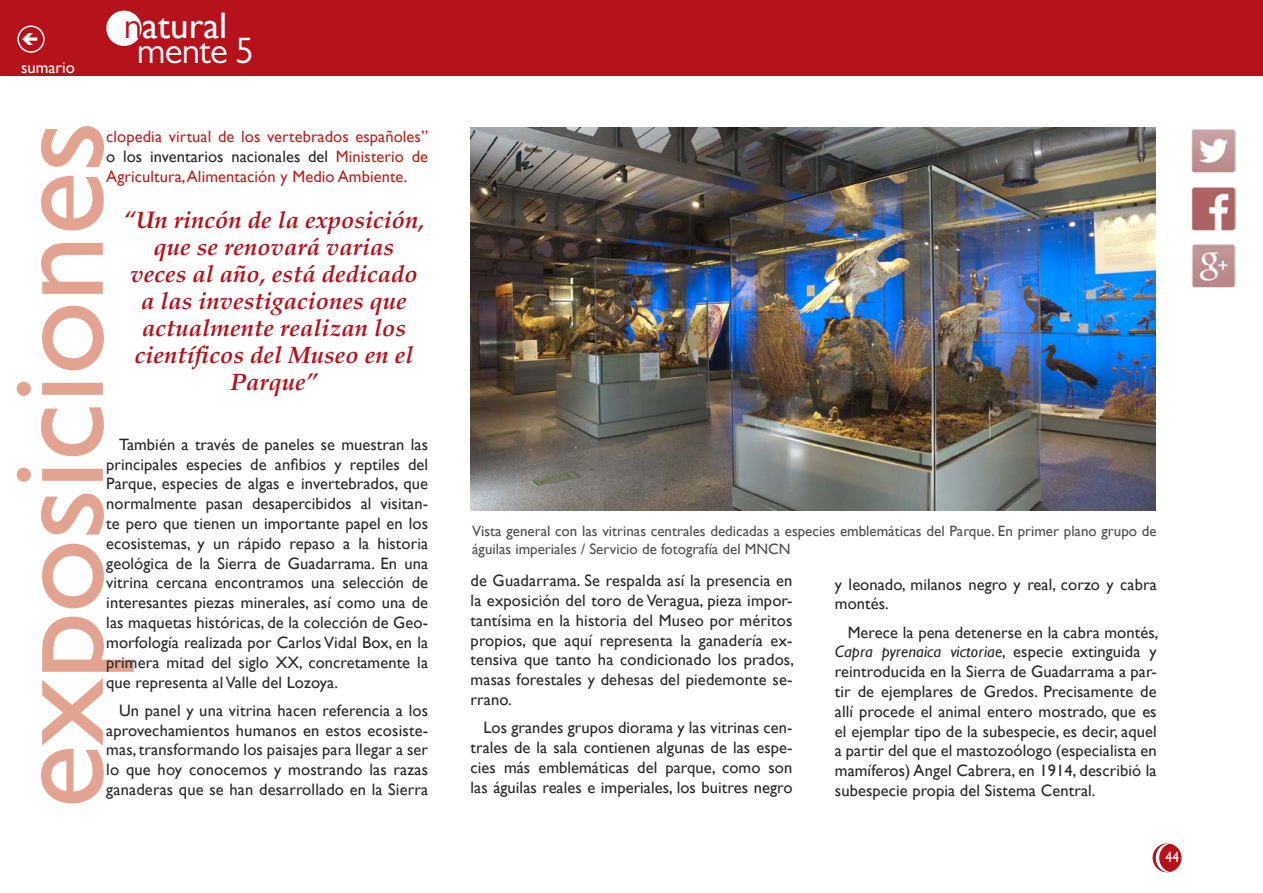
<style>
.page{position:relative;width:1263px;height:893px;background:#fff}
.page>*{position:absolute;margin:0;border:0;box-sizing:border-box;transform-origin:0 0}
.t1{font:135px "Gill Sans";letter-spacing:-.01em;color:#e2a490}
.t2{font:37.05px "Gill Sans";color:#fff}
.t3{font:37.05px "Gill Sans MT Pro";letter-spacing:-.02em;color:#fff}
.t4{font:italic 700 24px/27px "Palatino";color:#b5121b;text-align:center}
.t5{font:16.5px/19.8px "Gill Sans";letter-spacing:.005em;color:#292829;text-align:justify}
.t6{font:16.5px/19.8px "Gill Sans";letter-spacing:.005em;color:#b82320;text-align:justify}
.t7{font:16.5px "Gill Sans";color:#fff}
.t8{font:15px/18px "Gill Sans";color:#4d4d4f}
.t9{font:15px "Gill Sans";color:#fff;scale:.9 1}
.s1{font-family:"Gill Sans MT Pro";color:#b5121b}
.s2{color:#292829}
.s3{font-style:italic}
</style>
<div class="page">
<div style="left:1153px;top:844px;width:28px;height:28px;background:#b5121b;border-radius:50%"></div>
<div style="left:1152px;top:843px;width:29px;height:29px;border:2px solid #b5121b;border-radius:50%"></div>
<div style="left:0;top:0;width:1263px;height:76px;background:#b5121b"></div>
<div style="left:107px;top:11px;width:34px;height:34px;background:#fff;border-radius:50%"></div>
<div style="left:106px;top:11px;width:36px;height:35px;border:2px solid #fff;border-radius:50%"></div>
<svg style="left:1156px;top:843px;width:15px;height:29px"></svg>
<div style="left:17px;top:26px;width:28px;height:27px;border:2px solid #fff;border-radius:50%"></div>
<img style="left:1191px;top:187px;width:44px;height:43px">
<img style="left:1191px;top:129px;width:44px;height:44px">
<img style="left:1191px;top:244px;width:44px;height:44px">
<img style="left:471px;top:128px;width:684px;height:382px">
<p class="t7" style="left:21px;top:58px;width:55px">sumario</p>
<h2 class="t2" style="left:124px;top:4px;width:105px"><span class="s1">n</span>atural</h2>
<h2 class="t3" style="left:137px;top:28px;width:119px">mente 5</h2>
<h1 class="t1" style="left:-21px;top:809px;width:690px;rotate:-90deg">exposiciones</h1>
<p class="t6" style="left:106px;top:127px;width:323px">clopedia virtual de los vertebrados españoles” <span class="s2">o los inventarios nacionales del</span> Ministerio de Agricultura, Alimentación y Medio Ambiente.</p>
<h3 class="t4" style="left:124px;top:206px;width:302px">“Un rincón de la exposición, que se renovará varias veces al año, está dedicado a las investigaciones que actualmente realizan los científicos del Museo en el<br>Parque”</h3>
<p class="t5" style="left:106px;top:435px;width:323px;text-indent:13px">También a través de paneles se muestran las principales especies de anfibios y reptiles del Parque, especies de algas e invertebrados, que normalmente pasan desapercibidos al visitan&shy;te pero que tienen un importante papel en los ecosistemas, y un rápido repaso a la historia geológica de la Sierra de Guadarrama. En una vitrina cercana encontramos una selección de interesantes piezas minerales, así como una de las maquetas históricas, de la colección de Geo&shy;morfología realizada por Carlos Vidal Box, en la primera mitad del siglo XX, concretamente la que representa al Valle del Lozoya.</p>
<p class="t5" style="left:106px;top:701px;width:323px;text-indent:13px">Un panel y una vitrina hacen referencia a los aprovechamientos humanos en estos ecosiste&shy;mas, transformando los paisajes para llegar a ser lo que hoy conocemos y mostrando las razas ganaderas que se han desarrollado en la Sierra</p>
<p class="t8" style="left:472px;top:522px;width:686px">Vista general con las vitrinas centrales dedicadas a especies emblemáticas del Parque. En primer plano grupo de águilas imperiales / Servicio de fotografía del MNCN</p>
<p class="t5" style="left:471px;top:571px;width:325px">de Guadarrama. Se respalda así la presencia en la exposición del toro de Veragua, pieza impor&shy;tantísima en la historia del Museo por méritos propios, que aquí representa la ganadería ex&shy;tensiva que tanto ha condicionado los prados, masas forestales y dehesas del piedemonte se&shy;rrano.</p>
<p class="t5" style="left:471px;top:718px;width:323px;text-indent:13px">Los grandes grupos diorama y las vitrinas cen&shy;trales de la sala contienen algunas de las espe&shy;cies más emblemáticas del parque, como son las águilas reales e imperiales, los buitres negro</p>
<p class="t5" style="left:835px;top:574px;width:323px">y leonado, milanos negro y real, corzo y cabra montés.</p>
<p class="t5" style="left:835px;top:622px;width:325px;text-indent:13px">Merece la pena detenerse en la cabra montés, <span class="s3">Capra pyrenaica victoriae</span>, especie extinguida y reintroducida en la Sierra de Guadarrama a par&shy;tir de ejemplares de Gredos. Precisamente de allí procede el animal entero mostrado, que es el ejemplar tipo de la subespecie, es decir, aquel a partir del que el mastozoólogo (especialista en mamíferos) Angel Cabrera, en 1914, describió la subespecie propia del Sistema Central.</p>
<p class="t9" style="left:1165px;top:849px;width:16px">44</p>
</div>
